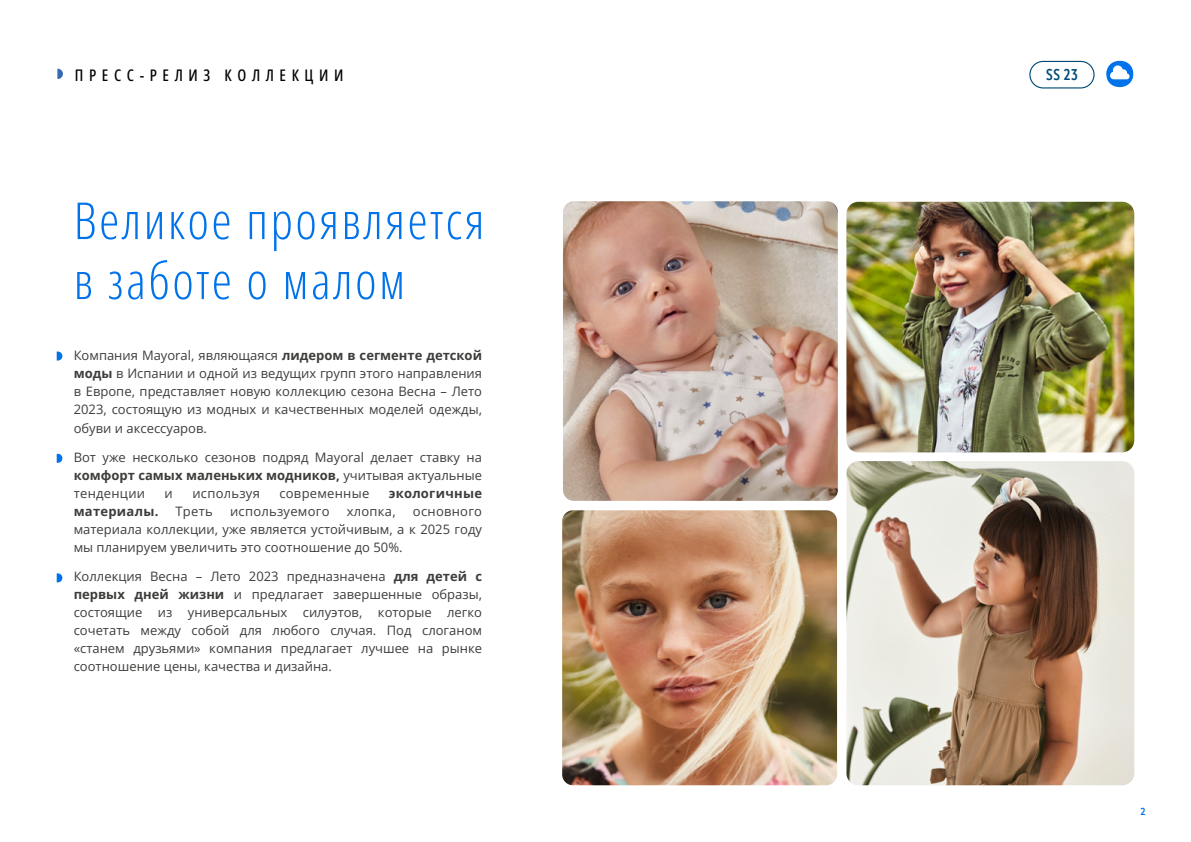
<style>
.page{position:relative;width:1191px;height:842px;background:#fff}
.page>*{position:absolute;margin:0;border:0;box-sizing:border-box;transform-origin:0 0}
.t1{font:300 51px/60px "Open Sans Condensed";letter-spacing:.05em;color:#0073eb}
.t2{font:600 condensed 17px "Branding SF";color:#004a75}
.t3{font:500 16px "Open Sans Condensed";letter-spacing:.35em;color:#000}
.t4{font:13px/18px "Open Sans";color:#3d3d3b;text-align:justify}
.t5{font:13px "Open Sans";letter-spacing:.02em;color:#3d3d3b}
.t6{font:700 13px "Open Sans";letter-spacing:.02em;color:#3d3d3b}
.t7{font:600 condensed 11px "Branding SF";color:#0073eb}
.s1{font-weight:700}
</style>
<div class="page">
<div style="left:1029px;top:61px;width:65px;height:28px;border:1px solid #004a75;border-radius:13px"></div>
<svg style="left:1106px;top:61px;width:27px;height:26px"></svg>
<svg style="left:57px;top:69px;width:6px;height:10px"></svg>
<img style="left:563px;top:201px;width:275px;height:300px">
<img style="left:562px;top:510px;width:275px;height:275px">
<img style="left:846px;top:202px;width:288px;height:250px">
<img style="left:846px;top:461px;width:288px;height:324px">
<svg style="left:57px;top:351px;width:5px;height:10px"></svg>
<svg style="left:57px;top:454px;width:5px;height:9px"></svg>
<svg style="left:57px;top:573px;width:5px;height:9px"></svg>
<p class="t3" style="left:75px;top:64px;width:270px">ПРЕСС-РЕЛИЗ КОЛЛЕКЦИИ</p>
<h2 class="t2" style="left:1046px;top:66px;width:33px">SS 23</h2>
<h1 class="t1" style="left:74px;top:189px;width:412px">Великое проявляется в заботе о малом</h1>
<p class="t4" style="left:74px;top:346px;width:410px">Компания Mayoral, являющаяся <span class="s1">лидером в сегменте детской моды</span> в Испании и одной из ведущих групп этого направления в Европе, представляет новую коллекцию сезона Весна – Лето 2023, состоящую из модных и качественных моделей одежды, обуви и аксессуаров.</p>
<p class="t4" style="left:74px;top:448px;width:410px">Вот уже несколько сезонов подряд Mayoral делает ставку на <span class="s1">комфорт самых маленьких модников,</span> учитывая актуальные тенденции</p>
<p class="t4" style="left:165px;top:484px;width:10px">и</p>
<p class="t5" style="left:192px;top:484px;width:69px">используя</p>
<p class="t5" style="left:279px;top:484px;width:91px">современные</p>
<p class="t6" style="left:389px;top:484px;width:95px">экологичные</p>
<p class="t6" style="left:74px;top:502px;width:86px">материалы.</p>
<p class="t4" style="left:176px;top:502px;width:39px">Треть</p>
<p class="t5" style="left:230px;top:502px;width:101px">используемого</p>
<p class="t4" style="left:347px;top:502px;width:50px">хлопка,</p>
<p class="t4" style="left:74px;top:502px;width:410px;text-indent:339px">основного материала коллекции, уже является устойчивым, а к 2025 году мы планируем увеличить это соотношение до 50%.</p>
<p class="t4" style="left:74px;top:567px;width:410px">Коллекция Весна – Лето 2023 предназначена <span class="s1">для детей с первых дней жизни</span> и предлагает завершенные образы, состоящие из универсальных силуэтов, которые легко сочетать между собой для любого случая. Под слоганом «станем друзьями» компания предлагает лучшее на рынке соотношение цены, качества и дизайна.</p>
<p class="t7" style="left:1140px;top:805px;width:7px">2</p>
</div>
